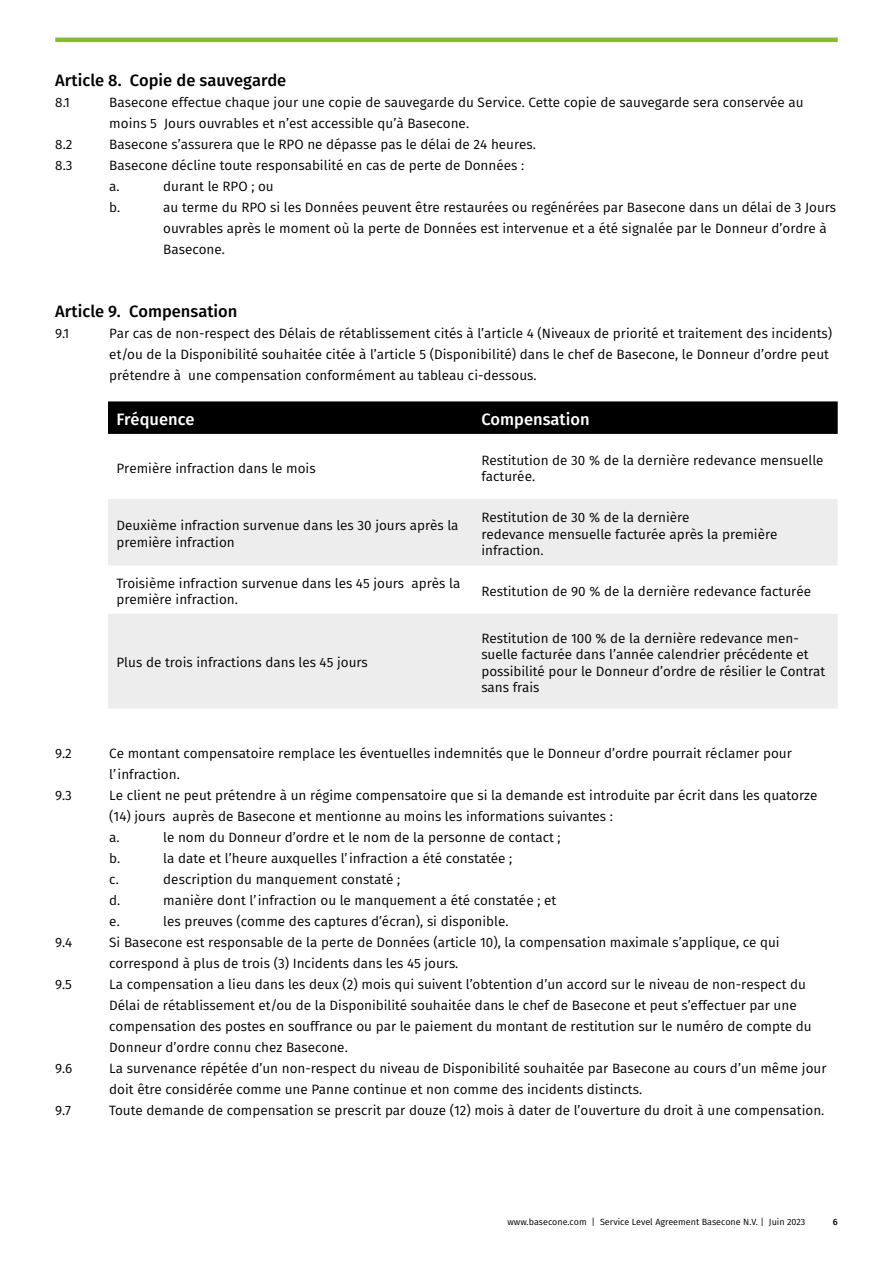
<style>
.page{position:relative;width:893px;height:1263px;background:#fff}
.page>*{position:absolute;margin:0;border:0;box-sizing:border-box;transform-origin:0 0}
.Subkop_medium_11_pt{font:500 16.5px "Fira Sans";color:#000}
.t1{font:500 16.5px "Fira Sans";color:#fff}
.Body_book_9_pt{font:13.5px/21px "Fira Sans";color:#000}
.t2{font:9px "Fira Sans";color:#000}
.t3{font:500 9px "Fira Sans";color:#000}
</style>
<div class="page">
<hr style="left:55px;top:38px;width:783px;height:4px;background:#86bc25">
<div style="left:108px;top:401px;width:730px;height:33px;background:#000"></div>
<svg style="left:108px;top:499px;width:730px;height:209px;fill:#ededed"></svg>
<p class="Subkop_medium_11_pt" style="left:55px;top:67px;width:233px">Article 8. Copie de sauvegarde</p>
<p class="Body_book_9_pt" style="left:55px;top:91px;width:16px">8.1</p>
<p class="Body_book_9_pt" style="left:109px;top:91px;width:696px">Basecone effectue chaque jour une copie de sauvegarde du Service. Cette copie de sauvegarde sera conservée au moins 5 Jours ouvrables et n’est accessible qu’à Basecone.</p>
<p class="Body_book_9_pt" style="left:55px;top:133px;width:19px">8.2</p>
<p class="Body_book_9_pt" style="left:109px;top:133px;width:428px">Basecone s’assurera que le RPO ne dépasse pas le délai de 24 heures.</p>
<p class="Body_book_9_pt" style="left:55px;top:154px;width:19px">8.3</p>
<p class="Body_book_9_pt" style="left:109px;top:154px;width:416px">Basecone décline toute responsabilité en cas de perte de Données : a.</p>
<p class="Body_book_9_pt" style="left:163px;top:175px;width:112px">durant le RPO ; ou</p>
<p class="Body_book_9_pt" style="left:109px;top:196px;width:12px">b.</p>
<p class="Body_book_9_pt" style="left:163px;top:196px;width:674px">au terme du RPO si les Données peuvent être restaurées ou regénérées par Basecone dans un délai de 3 Jours ouvrables après le moment où la perte de Données est intervenue et a été signalée par le Donneur d’ordre à<br>Basecone.</p>
<p class="Subkop_medium_11_pt" style="left:55px;top:298px;width:184px">Article 9. Compensation</p>
<p class="Body_book_9_pt" style="left:55px;top:322px;width:16px">9.1</p>
<p class="Body_book_9_pt" style="left:109px;top:322px;width:724px">Par cas de non-respect des Délais de rétablissement cités à l’article 4 (Niveaux de priorité et traitement des incidents) et/ou de la Disponibilité souhaitée citée à l’article 5 (Disponibilité) dans le chef de Basecone, le Donneur d’ordre peut prétendre à une compensation conformément au tableau ci-dessous.</p>
<p class="t1" style="left:117px;top:406px;width:80px">Fréquence</p>
<p class="t1" style="left:481px;top:406px;width:110px">Compensation</p>
<p class="Body_book_9_pt" style="left:117px;top:457px;width:201px">Première infraction dans le mois</p>
<p class="Body_book_9_pt" style="left:481px;top:451px;width:344px;line-height:16.2px">Restitution de 30 % de la dernière redevance mensuelle facturée.</p>
<p class="Body_book_9_pt" style="left:117px;top:517px;width:344px;line-height:16.2px">Deuxième infraction survenue dans les 30 jours après la première infraction</p>
<p class="Body_book_9_pt" style="left:481px;top:507px;width:210px">Restitution de 30 % de la dernière</p>
<p class="Body_book_9_pt" style="left:481px;top:525px;width:298px;line-height:16.2px">redevance mensuelle facturée après la première infraction.</p>
<p class="Body_book_9_pt" style="left:117px;top:575px;width:345px;line-height:16.2px">Troisième infraction survenue dans les 45 jours après la première infraction.</p>
<p class="Body_book_9_pt" style="left:481px;top:580px;width:331px">Restitution de 90 % de la dernière redevance facturée</p>
<p class="Body_book_9_pt" style="left:117px;top:652px;width:253px">Plus de trois infractions dans les 45 jours</p>
<p class="Body_book_9_pt" style="left:481px;top:630px;width:345px;line-height:16.2px">Restitution de 100 % de la dernière redevance men&shy;suelle facturée dans l’année calendrier précédente et possibilité pour le Donneur d’ordre de résilier le Contrat sans frais</p>
<p class="Body_book_9_pt" style="left:55px;top:742px;width:18px">9.2</p>
<p class="Body_book_9_pt" style="left:109px;top:742px;width:684px">Ce montant compensatoire remplace les éventuelles indemnités que le Donneur d’ordre pourrait réclamer pour l’infraction.</p>
<p class="Body_book_9_pt" style="left:55px;top:784px;width:18px">9.3</p>
<p class="Body_book_9_pt" style="left:109px;top:784px;width:710px">Le client ne peut prétendre à un régime compensatoire que si la demande est introduite par écrit dans les quatorze (14) jours auprès de Basecone et mentionne au moins les informations suivantes :</p>
<p class="Body_book_9_pt" style="left:109px;top:826px;width:12px">a.</p>
<p class="Body_book_9_pt" style="left:163px;top:826px;width:399px">le nom du Donneur d’ordre et le nom de la personne de contact ;</p>
<p class="Body_book_9_pt" style="left:109px;top:847px;width:12px">b.</p>
<p class="Body_book_9_pt" style="left:163px;top:847px;width:351px">la date et l’heure auxquelles l’infraction a été constatée ;</p>
<p class="Body_book_9_pt" style="left:109px;top:868px;width:11px">c.</p>
<p class="Body_book_9_pt" style="left:163px;top:868px;width:238px">description du manquement constaté ;</p>
<p class="Body_book_9_pt" style="left:109px;top:889px;width:13px">d.</p>
<p class="Body_book_9_pt" style="left:163px;top:889px;width:394px">manière dont l’infraction ou le manquement a été constatée ; et</p>
<p class="Body_book_9_pt" style="left:109px;top:910px;width:12px">e.</p>
<p class="Body_book_9_pt" style="left:163px;top:910px;width:347px">les preuves (comme des captures d’écran), si disponible.</p>
<p class="Body_book_9_pt" style="left:55px;top:931px;width:19px">9.4</p>
<p class="Body_book_9_pt" style="left:109px;top:931px;width:672px">Si Basecone est responsable de la perte de Données (article 10), la compensation maximale s’applique, ce qui correspond à plus de trois (3) Incidents dans les 45 jours.</p>
<p class="Body_book_9_pt" style="left:55px;top:973px;width:18px">9.5</p>
<p class="Body_book_9_pt" style="left:109px;top:973px;width:704px">La compensation a lieu dans les deux (2) mois qui suivent l’obtention d’un accord sur le niveau de non-respect du Délai de rétablissement et/ou de la Disponibilité souhaitée dans le chef de Basecone et peut s’effectuer par une compensation des postes en souffrance ou par le paiement du montant de restitution sur le numéro de compte du Donneur d’ordre connu chez Basecone.</p>
<p class="Body_book_9_pt" style="left:55px;top:1057px;width:19px">9.6</p>
<p class="Body_book_9_pt" style="left:109px;top:1057px;width:719px">La survenance répétée d’un non-respect du niveau de Disponibilité souhaitée par Basecone au cours d’un même jour doit être considérée comme une Panne continue et non comme des incidents distincts.</p>
<p class="Body_book_9_pt" style="left:55px;top:1099px;width:17px">9.7</p>
<p class="Body_book_9_pt" style="left:109px;top:1099px;width:717px">Toute demande de compensation se prescrit par douze (12) mois à dater de l’ouverture du droit à une compensation.</p>
<p class="t2" style="left:507px;top:1215px;width:299px">www.basecone.com | Service Level Agreement Basecone N.V. | Juin 2023</p>
<p class="t3" style="left:833px;top:1214px;width:6px">6</p>
</div>
